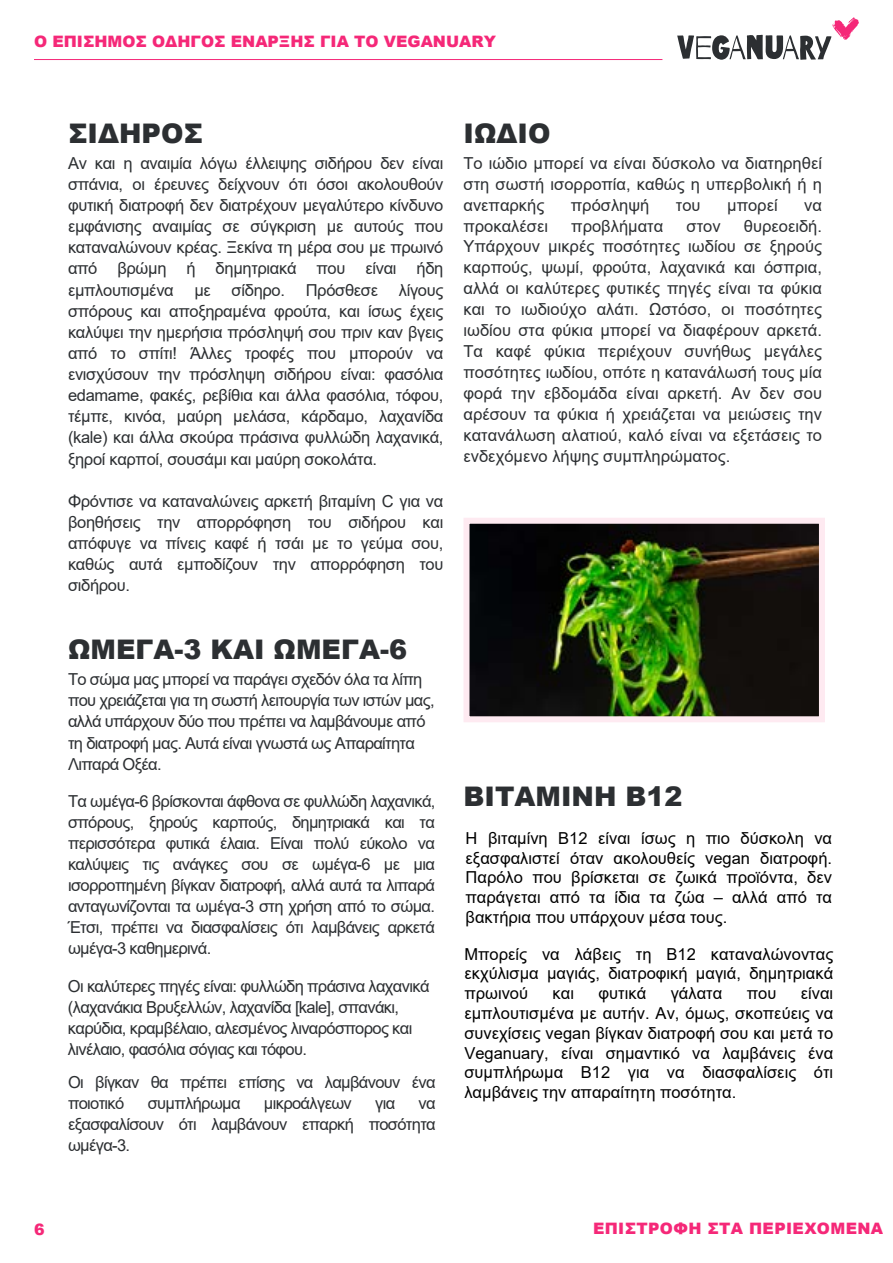
<style>
.page{position:relative;width:893px;height:1263px;background:#fff}
.page>*{position:absolute;margin:0;border:0;box-sizing:border-box;transform-origin:0 0}
.t1{font:900 27px "Arial";color:#2c2f32}
.t2{font:16.5px/21px "Arial";letter-spacing:-.04em;color:#2c2f32;text-align:justify}
.t3{font:16.5px/19.8px "Arial";color:#000;text-align:justify}
.t4{font:16.5px "Arial";color:#2c2f32}
.t5{font:16.5px "Arial";letter-spacing:-.02em;color:#2c2f32}
.t6{font:900 15.75px "Arial";color:#f52878}
.t7{font:900 15.75px "Arial";letter-spacing:.025em;color:#f52878}
</style>
<div class="page">
<hr style="left:34px;top:59px;width:628px;height:1px;background:#f52878">
<svg style="left:677px;top:17px;width:182px;height:43px"></svg>
<img style="left:470px;top:525px;width:348px;height:190px">
<div style="left:463px;top:518px;width:362px;height:204px;border:6px solid #feeaf1"></div>
<p class="t6" style="left:34px;top:30px;width:463px">Ο ΕΠΙΣΗΜΟΣ ΟΔΗΓΟΣ ΕΝΑΡΞΗΣ ΓΙΑ ΤΟ VEGANUARY</p>
<h1 class="t1" style="left:68px;top:114px;width:136px">ΣΙΔΗΡΟΣ</h1>
<p class="t2" style="left:68px;top:152px;width:377px">Αν και η αναιμία λόγω έλλειψης σιδήρου δεν είναι σπάνια, οι έρευνες δείχνουν ότι όσοι ακολουθούν φυτική διατροφή δεν διατρέχουν μεγαλύτερο κίνδυνο εμφάνισης αναιμίας σε σύγκριση με αυτούς που καταναλώνουν κρέας. Ξεκίνα τη μέρα σου με πρωινό από βρώμη ή δημητριακά που είναι ήδη εμπλουτισμένα</p>
<p class="t2" style="left:194px;top:279px;width:18px">με</p>
<p class="t2" style="left:232px;top:279px;width:55px">σίδηρο.</p>
<p class="t5" style="left:306px;top:278px;width:74px">Πρόσθεσε</p>
<p class="t2" style="left:68px;top:279px;width:377px;text-indent:331px">λίγους σπόρους και αποξηραμένα φρούτα, και ίσως έχεις καλύψει την ημερήσια πρόσληψή σου πριν καν βγεις από το σπίτι! Άλλες τροφές που μπορούν να ενισχύσουν την πρόσληψη σιδήρου είναι: φασόλια edamame, φακές, ρεβίθια και άλλα φασόλια, τόφου, τέμπε, κινόα, μαύρη μελάσα, κάρδαμο, λαχανίδα (kale) και άλλα σκούρα πράσινα φυλλώδη λαχανικά, ξηροί καρποί, σουσάμι και μαύρη σοκολάτα.</p>
<p class="t2" style="left:68px;top:490px;width:377px">Φρόντισε να καταναλώνεις αρκετή βιταμίνη C για να βοηθήσεις την απορρόφηση του σιδήρου και απόφυγε να πίνεις καφέ ή τσάι με το γεύμα σου, καθώς αυτά εμποδίζουν την απορρόφηση του σιδήρου.</p>
<h1 class="t1" style="left:68px;top:630px;width:340px">ΩΜΕΓΑ-3 ΚΑΙ ΩΜΕΓΑ-6</h1>
<p class="t2" style="left:68px;top:668px;width:368px;text-align:left">Το σώμα μας μπορεί να παράγει σχεδόν όλα τα λίπη που χρειάζεται για τη σωστή λειτουργία των ιστών μας, αλλά υπάρχουν δύο που πρέπει να λαμβάνουμε από τη διατροφή μας. Αυτά είναι γνωστά ως Απαραίτητα Λιπαρά Οξέα.</p>
<p class="t2" style="left:68px;top:790px;width:369px">Τα ωμέγα-6 βρίσκονται άφθονα σε φυλλώδη λαχανικά, σπόρους, ξηρούς καρπούς, δημητριακά και τα περισσότερα φυτικά έλαια. Είναι πολύ εύκολο να καλύψεις τις ανάγκες σου σε ωμέγα-6 με μια ισορροπημένη βίγκαν διατροφή, αλλά αυτά τα λιπαρά ανταγωνίζονται τα ωμέγα-3 στη χρήση από το σώμα.<br>Έτσι, πρέπει να διασφαλίσεις ότι λαμβάνεις αρκετά ωμέγα-3 καθημερινά.</p>
<p class="t2" style="left:68px;top:976px;width:363px;text-align:left">Οι καλύτερες πηγές είναι: φυλλώδη πράσινα λαχανικά (λαχανάκια Βρυξελλών, λαχανίδα [kale], σπανάκι, καρύδια, κραμβέλαιο, αλεσμένος λιναρόσπορος και λινέλαιο, φασόλια σόγιας και τόφου.</p>
<p class="t2" style="left:68px;top:1071px;width:369px">Οι βίγκαν θα πρέπει επίσης να λαμβάνουν ένα ποιοτικό</p>
<p class="t2" style="left:148px;top:1092px;width:94px">συμπλήρωμα</p>
<p class="t2" style="left:264px;top:1092px;width:89px">μικροάλγεων</p>
<p class="t2" style="left:375px;top:1092px;width:22px">για</p>
<p class="t2" style="left:68px;top:1092px;width:369px;text-indent:351px">να εξασφαλίσουν ότι λαμβάνουν επαρκή ποσότητα ωμέγα-3.</p>
<h1 class="t1" style="left:463px;top:114px;width:88px">ΙΩΔΙΟ</h1>
<p class="t2" style="left:463px;top:152px;width:360px">Το ιώδιο μπορεί να είναι δύσκολο να διατηρηθεί στη σωστή ισορροπία, καθώς η υπερβολική ή η ανεπαρκής</p>
<p class="t4" style="left:571px;top:193px;width:80px">πρόσληψή</p>
<p class="t2" style="left:676px;top:194px;width:26px">του</p>
<p class="t2" style="left:727px;top:194px;width:52px">μπορεί</p>
<p class="t2" style="left:804px;top:194px;width:19px">να</p>
<p class="t2" style="left:463px;top:215px;width:360px;text-indent:280px">θυρεοειδή.<br>Υπάρχουν μικρές ποσότητες ιωδίου σε ξηρούς καρπούς, ψωμί, φρούτα, λαχανικά και όσπρια, αλλά οι καλύτερες φυτικές πηγές είναι τα φύκια και το ιωδιούχο αλάτι. Ωστόσο, οι ποσότητες ιωδίου στα φύκια μπορεί να διαφέρουν αρκετά.<br>Τα καφέ φύκια περιέχουν συνήθως μεγάλες ποσότητες ιωδίου, οπότε η κατανάλωσή τους μία φορά την εβδομάδα είναι αρκετή. Αν δεν σου αρέσουν τα φύκια ή χρειάζεται να μειώσεις την κατανάλωση αλατιού, καλό είναι να εξετάσεις το ενδεχόμενο λήψης συμπληρώματος.</p>
<p class="t4" style="left:463px;top:214px;width:86px">προκαλέσει</p>
<p class="t4" style="left:571px;top:214px;width:93px">προβλήματα</p>
<p class="t2" style="left:686px;top:215px;width:36px">στον</p>
<h1 class="t1" style="left:463px;top:777px;width:220px">BITAMINH B12</h1>
<p class="t3" style="left:466px;top:828px;width:368px">Η βιταμίνη B12 είναι ίσως η πιο δύσκολη να εξασφαλιστεί όταν ακολουθείς vegan διατροφή.<br>Παρόλο που βρίσκεται σε ζωικά προϊόντα, δεν παράγεται από τα ίδια τα ζώα – αλλά από τα βακτήρια που υπάρχουν μέσα τους.</p>
<p class="t3" style="left:464px;top:944px;width:370px">Μπορείς να λάβεις τη B12 καταναλώνοντας εκχύλισμα μαγιάς, διατροφική μαγιά, δημητριακά πρωινού</p>
<p class="t3" style="left:464px;top:983px;width:370px;text-indent:336px">είναι εμπλουτισμένα με αυτήν. Αν, όμως, σκοπεύεις να συνεχίσεις vegan βίγκαν διατροφή σου και μετά το Veganuary, είναι σημαντικό να λαμβάνεις ένα συμπλήρωμα B12 για να διασφαλίσεις ότι λαμβάνεις την απαραίτητη ποσότητα.</p>
<p class="t3" style="left:553px;top:983px;width:23px">και</p>
<p class="t3" style="left:598px;top:983px;width:49px">φυτικά</p>
<p class="t3" style="left:671px;top:983px;width:53px">γάλατα</p>
<p class="t3" style="left:747px;top:983px;width:31px">που</p>
<p class="t6" style="left:34px;top:1218px;width:12px">6</p>
<p class="t7" style="left:593px;top:1217px;width:292px">ΕΠΙΣΤΡΟΦΗ ΣΤΑ ΠΕΡΙΕΧΟΜΕΝΑ</p>
</div>
